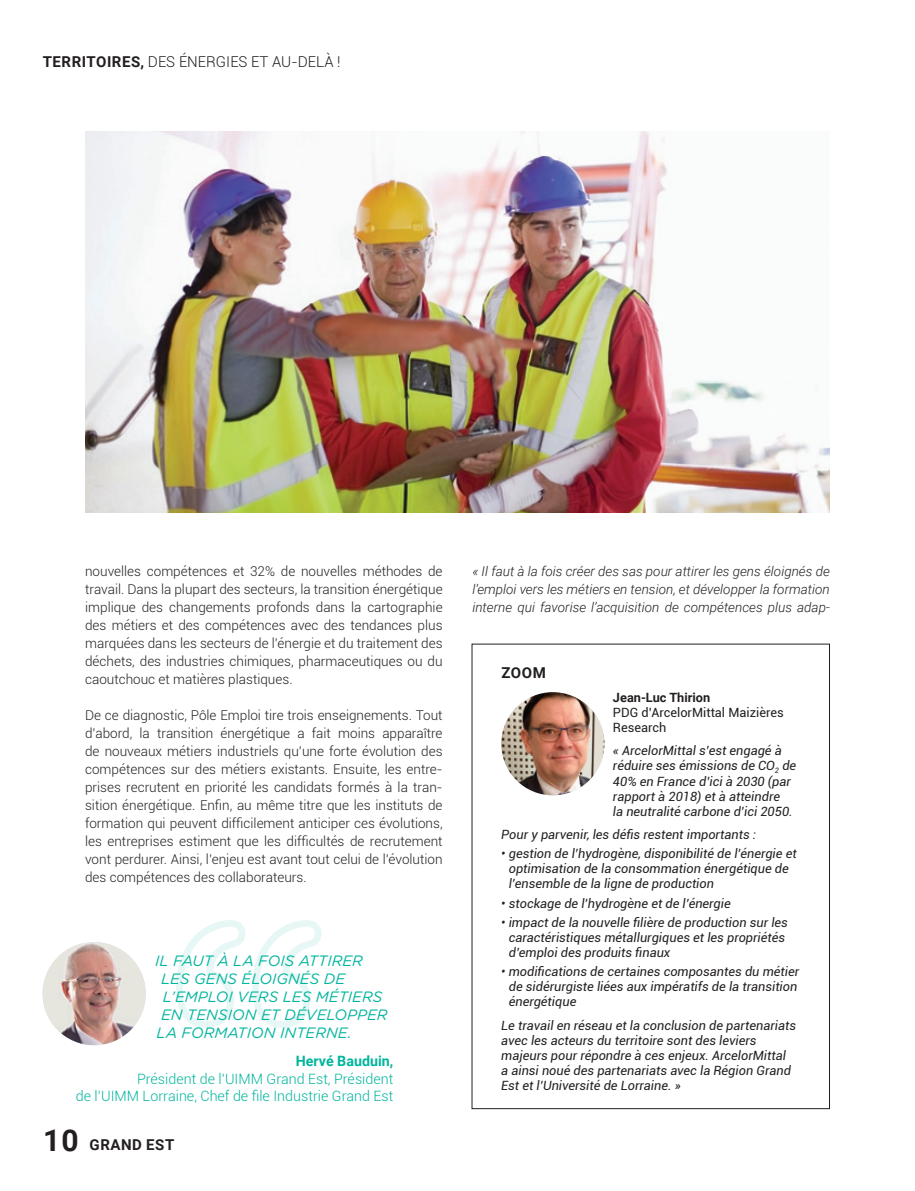
<style>
.page{position:relative;width:915px;height:1191px;background:#fff}
.page>*{position:absolute;margin:0;border:0;box-sizing:border-box;transform-origin:0 0}
.t1{font:700 30px "Roboto";color:#231f20}
.Verbatim{font:italic 15px "Gotham Rounded";color:#00b59d}
.t2{font:300 15px "Roboto";color:#231f20}
.Titre_encadrés{font:700 15px "Roboto";letter-spacing:.035em;color:#231f20}
.t3{font:300 14.25px/17.1px "Roboto";color:#00b59d;text-align:right}
.t4{font:700 14.25px "Roboto";color:#00b59d}
.Texte_courant_justifié{font:300 13.5px/18px "Roboto";color:#231f20;text-align:justify}
.Texte_courant_justifié-2{font:italic 300 13.5px/18px "Roboto";color:#231f20;text-align:justify}
.Texte_encadrés{font:italic 12.75px/15px "Roboto";color:#231f20}
.Texte_encadrés-2{font:12.75px/15px "Roboto";color:#231f20}
.s1{font-weight:700}
</style>
<div class="page">
<img style="left:501px;top:692px;width:103px;height:103px;border-radius:52px">
<img style="left:85px;top:132px;width:744px;height:380px">
<img style="left:43px;top:942px;width:103px;height:103px;border-radius:52px">
<svg style="left:176px;top:920px;width:146px;height:108px"></svg>
<p class="t2" style="left:43px;top:51px;width:299px"><span class="s1">TERRITOIRES,</span> DES ÉNERGIES ET AU-DELÀ !</p>
<p class="Texte_courant_justifié" style="left:85px;top:562px;width:359px">nouvelles compétences et 32% de nouvelles méthodes de travail. Dans la plupart des secteurs, la transition énergétique implique des changements profonds dans la cartographie des métiers et des compétences avec des tendances plus marquées dans les secteurs de l’énergie et du traitement des déchets, des industries chimiques, pharmaceutiques ou du caoutchouc et matières plastiques.</p>
<p class="Texte_courant_justifié" style="left:85px;top:706px;width:359px">De ce diagnostic, Pôle Emploi tire trois enseignements. Tout d’abord, la transition énergétique a fait moins apparaître de nouveaux métiers industriels qu’une forte évolution des compétences sur des métiers existants. Ensuite, les entre&shy;prises recrutent en priorité les candidats formés à la tran&shy;sition énergétique. Enfin, au même titre que les instituts de formation qui peuvent difficilement anticiper ces évolutions, les entreprises estiment que les difficultés de recrutement vont perdurer. Ainsi, l’enjeu est avant tout celui de l’évolution des compétences des collaborateurs.</p>
<p class="Verbatim" style="left:155px;top:950px;width:209px">IL FAUT À LA FOIS ATTIRER</p>
<p class="Verbatim" style="left:161px;top:968px;width:185px">LES GENS ÉLOIGNÉS DE</p>
<p class="Verbatim" style="left:163px;top:986px;width:221px">L’EMPLOI VERS LES MÉTIERS</p>
<p class="Verbatim" style="left:161px;top:1004px;width:228px">EN TENSION ET DÉVELOPPER</p>
<p class="Verbatim" style="left:157px;top:1022px;width:196px">LA FORMATION INTERNE.</p>
<p class="t4" style="left:296px;top:1051px;width:99px">Hervé Bauduin,</p>
<p class="t3" style="left:76px;top:1069px;width:319px">Président de l’UIMM Grand Est, Président<br>de l’UIMM Lorraine, Chef de file Industrie Grand Est</p>
<h1 class="t1" style="left:43px;top:1119px;width:37px">10</h1>
<p class="Titre_encadrés" style="left:90px;top:1133px;width:86px">GRAND EST</p>
<p class="Texte_courant_justifié-2" style="left:472px;top:562px;width:359px">« Il faut à la fois créer des sas pour attirer les gens éloignés de l’emploi vers les métiers en tension, et développer la formation interne qui favorise l’acquisition de compétences plus adap-</p>
<p class="Titre_encadrés" style="left:501px;top:662px;width:46px">ZOOM</p>
<p class="Texte_encadrés-2" style="left:612px;top:689px;width:172px"><span class="s1">Jean-Luc Thirion<br></span>PDG d’ArcelorMittal Maizières<br>Research</p>
<p class="Texte_encadrés" style="left:612px;top:743px;width:185px">« ArcelorMittal s’est engagé à réduire ses émissions de CO<sub>2</sub> de<br>40% en France d’ici à 2030 (par rapport à 2018) et à atteindre<br>la neutralité carbone d’ici 2050.</p>
<p class="Texte_encadrés" style="left:501px;top:826px;width:256px">Pour y parvenir, les défis restent importants :</p>
<p class="Texte_encadrés" style="left:508px;top:845px;width:289px;text-indent:-7px">• gestion de l’hydrogène, disponibilité de l’énergie et optimisation de la consommation énergétique de l’ensemble de la ligne de production</p>
<p class="Texte_encadrés" style="left:501px;top:895px;width:231px">• stockage de l’hydrogène et de l’énergie</p>
<p class="Texte_encadrés" style="left:508px;top:914px;width:280px;text-indent:-7px">• impact de la nouvelle filière de production sur les caractéristiques métallurgiques et les propriétés d’emploi des produits finaux</p>
<p class="Texte_encadrés" style="left:508px;top:963px;width:292px;text-indent:-7px">• modifications de certaines composantes du métier de sidérurgiste liées aux impératifs de la transition énergétique</p>
<p class="Texte_encadrés" style="left:501px;top:1017px;width:296px">Le travail en réseau et la conclusion de partenariats avec les acteurs du territoire sont des leviers majeurs pour répondre à ces enjeux. ArcelorMittal a ainsi noué des partenariats avec la Région Grand Est et l’Université de Lorraine. »</p>
</div>
